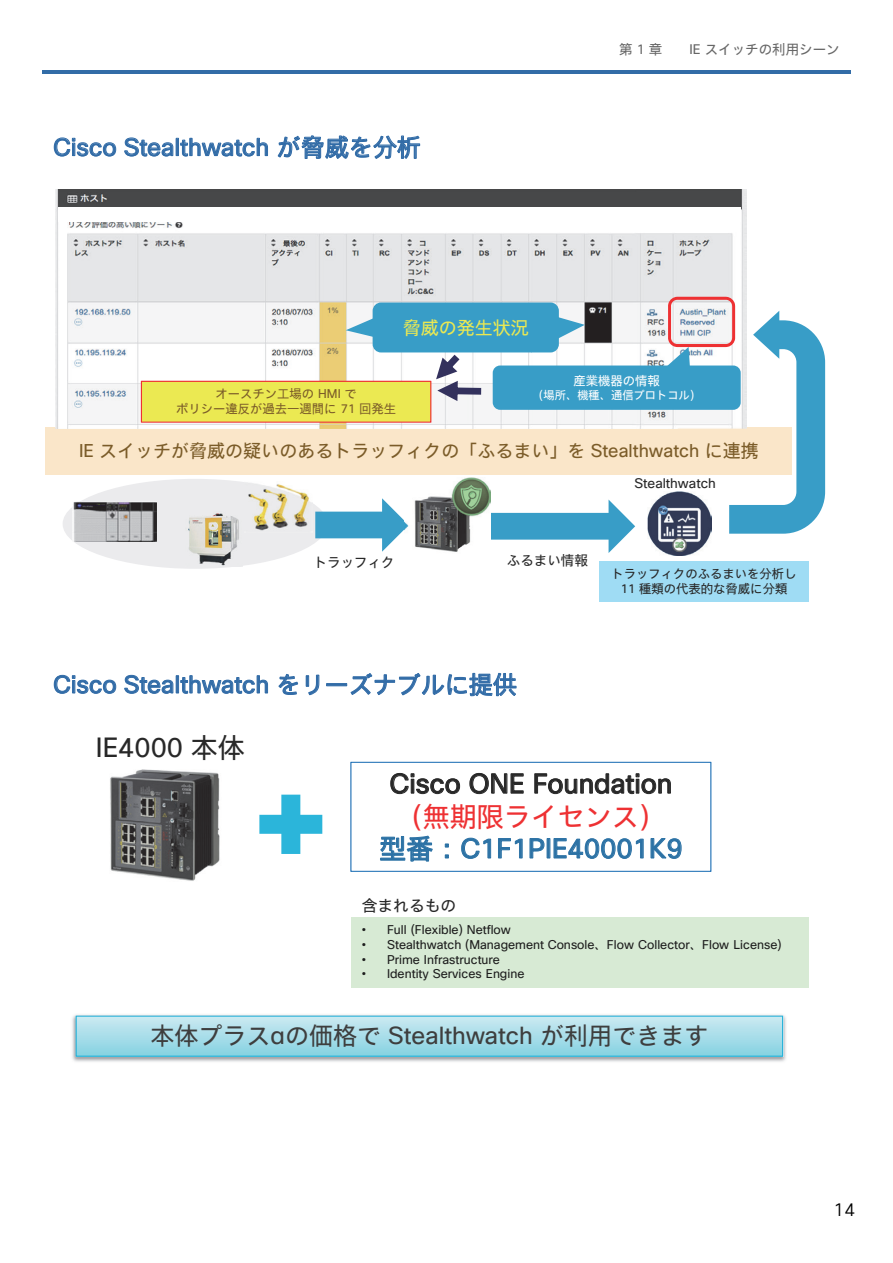
<style>
.page{position:relative;width:893px;height:1263px;background:#fff}
.page>*{position:absolute;margin:0;border:0;box-sizing:border-box;transform-origin:0 0}
.t1{font:27px "Cisco Sans JPN";letter-spacing:.005em;color:#2c72a5}
.t2{font:27px "Cisco Sans JPN";color:#ee3133}
.t3{font:27px "Cisco Sans JPN";color:#282828}
.t4{font:26.85px "Cisco Sans JPN";letter-spacing:.005em;color:#282828}
.t5{font:24px "Cisco Sans JPN";letter-spacing:.005em;color:#326ca7}
.t6{font:24px "Cisco Sans JPN";color:#3e3e3e}
.t7{font:18px "Cisco Sans JPN";color:#7b5c29}
.t8{font:18px "Cisco Sans JPN";color:#ebe952}
.t9{font:18px "Cisco Sans JPN Light";color:#000}
.t10{font:15.75px "Cisco Sans JPN";color:#282828}
.t11{font:13.5px "Cisco Sans JPN";color:#282828}
.t12{font:13.5px "Cisco Sans JPN";color:#676767}
.t13{font:12.3px "Cisco Sans JPN";color:#1e1e1e}
.t14{font:12.3px "Cisco Sans JPN";color:#7b5c29}
.t15{font:12.3px/14.7px "Cisco Sans JPN";color:#282828;text-align:center}
.t16{font:12.3px "Cisco Sans JPN";color:#fff}
.t17{font:11.25px "Cisco Sans JPN";color:#fff}
.s1{font-family:"Arial"}
</style>
<div class="page">
<hr style="left:43px;top:71px;width:808px;height:3px;background:#326ca7">
<div style="left:63px;top:479px;width:265px;height:90px;background:#ebebed;border-radius:50%"></div>
<div style="left:46px;top:427px;width:746px;height:48px;background:#fae6c9"></div>
<img style="left:55px;top:189px;width:691px;height:240px">
<div style="left:58px;top:207px;width:683px;height:15px;background:#fff"></div>
<svg style="left:346px;top:307px;width:27px;height:36px"></svg>
<svg style="left:554px;top:309px;width:31px;height:43px"></svg>
<div style="left:373px;top:302px;width:186px;height:50px;background:#389dc7;border-radius:8px"></div>
<div style="left:493px;top:365px;width:248px;height:45px;background:#389dc7;border-radius:7px"></div>
<svg style="left:141px;top:355px;width:340px;height:68px"></svg>
<img style="left:73px;top:501px;width:83px;height:41px">
<img style="left:188px;top:513px;width:54px;height:54px">
<img style="left:247px;top:482px;width:66px;height:49px">
<svg style="left:315px;top:498px;width:90px;height:54px"></svg>
<svg style="left:490px;top:500px;width:145px;height:53px"></svg>
<svg style="left:650px;top:297px;width:175px;height:237px"></svg>
<img style="left:405px;top:477px;width:85px;height:75px">
<div style="left:599px;top:561px;width:210px;height:41px;background:#9fdcf4"></div>
<img style="left:647px;top:491px;width:64px;height:64px">
<svg style="left:54px;top:137px;width:62px;height:19px"></svg>
<svg style="left:124px;top:137px;width:49px;height:19px"></svg>
<div style="left:176px;top:138px;width:3px;height:18px;border:1px solid #326ca7"></div>
<svg style="left:180px;top:138px;width:88px;height:18px"></svg>
<svg style="left:278px;top:135px;width:142px;height:24px"></svg>
<img style="left:110px;top:769px;width:110px;height:112px">
<svg style="left:54px;top:675px;width:62px;height:19px"></svg>
<svg style="left:124px;top:675px;width:49px;height:19px"></svg>
<div style="left:176px;top:675px;width:3px;height:18px;border:1px solid #326ca7"></div>
<svg style="left:180px;top:675px;width:88px;height:19px"></svg>
<svg style="left:278px;top:674px;width:20px;height:21px"></svg>
<svg style="left:306px;top:675px;width:13px;height:20px"></svg>
<div style="left:326px;top:683px;width:21px;height:3px;border:1px solid #326ca7"></div>
<svg style="left:350px;top:672px;width:167px;height:24px"></svg>
<svg style="left:259px;top:795px;width:63px;height:59px"></svg>
<svg style="left:350px;top:762px;width:361px;height:110px"></svg>
<div style="left:351px;top:917px;width:458px;height:71px;background:#d7ead4"></div>
<img style="left:72px;top:1014px;width:714px;height:48px">
<svg style="left:76px;top:1016px;width:707px;height:41px;background:#a1dbe8"></svg>
<h3 class="t5" style="left:53px;top:130px;width:369px">Cisco Stealthwatch が脅威を分析</h3>
<h3 class="t8" style="left:403px;top:315px;width:128px">脅威の発生状況</h3>
<p class="t12" style="left:619px;top:40px;width:45px">第 1 章</p>
<p class="t12" style="left:689px;top:40px;width:152px">IE スイッチの利用シーン</p>
<p class="t16" style="left:573px;top:372px;width:88px">産業機器の情報</p>
<p class="t14" style="left:215px;top:385px;width:143px">オースチン工場の HMI で</p>
<p class="t17" style="left:532px;top:387px;width:170px">（場所、機種、通信プロトコル）</p>
<p class="t14" style="left:176px;top:400px;width:222px">ポリシー違反が過去一週間に 71 回発生</p>
<h3 class="t7" style="left:79px;top:438px;width:681px">IE スイッチが脅威の疑いのあるトラッフィクの「ふるまい」を Stealthwatch に連携</h3>
<p class="t11" style="left:314px;top:553px;width:83px">トラッフィク</p>
<p class="t11" style="left:507px;top:551px;width:83px">ふるまい情報</p>
<p class="t11" style="left:634px;top:473px;width:83px">Stealthwatch</p>
<p class="t15" style="left:611px;top:566px;width:187px">トラッフィクのふるまいを分析し<br>11 種類の代表的な脅威に分類</p>
<h3 class="t5" style="left:53px;top:668px;width:465px">Cisco Stealthwatch をリーズナブルに提供</h3>
<h1 class="t3" style="left:96px;top:728px;width:150px">IE4000 本体</h1>
<h2 class="t4" style="left:390px;top:765px;width:284px">Cisco ONE Foundation</h2>
<h1 class="t2" style="left:396px;top:797px;width:272px">（無期限ライセンス）</h1>
<h1 class="t1" style="left:379px;top:829px;width:305px">型番：C1F1PIE40001K9</h1>
<p class="t10" style="left:362px;top:894px;width:96px">含まれるもの</p>
<p class="t13" style="left:362px;top:921px;width:151px"><span class="s1">•</span> Full (Flexible) Netflow</p>
<p class="t13" style="left:362px;top:936px;width:421px"><span class="s1">•</span> Stealthwatch (Management Console、Flow Collector、Flow License)</p>
<p class="t13" style="left:362px;top:950px;width:140px"><span class="s1">•</span> Prime Infrastructure</p>
<p class="t13" style="left:362px;top:965px;width:164px"><span class="s1">•</span> Identity Services Engine</p>
<h3 class="t6" style="left:150px;top:1019px;width:560px">本体プラスαの価格で Stealthwatch が利用できます</h3>
<h3 class="t9" style="left:834px;top:1198px;width:23px">14</h3>
</div>
